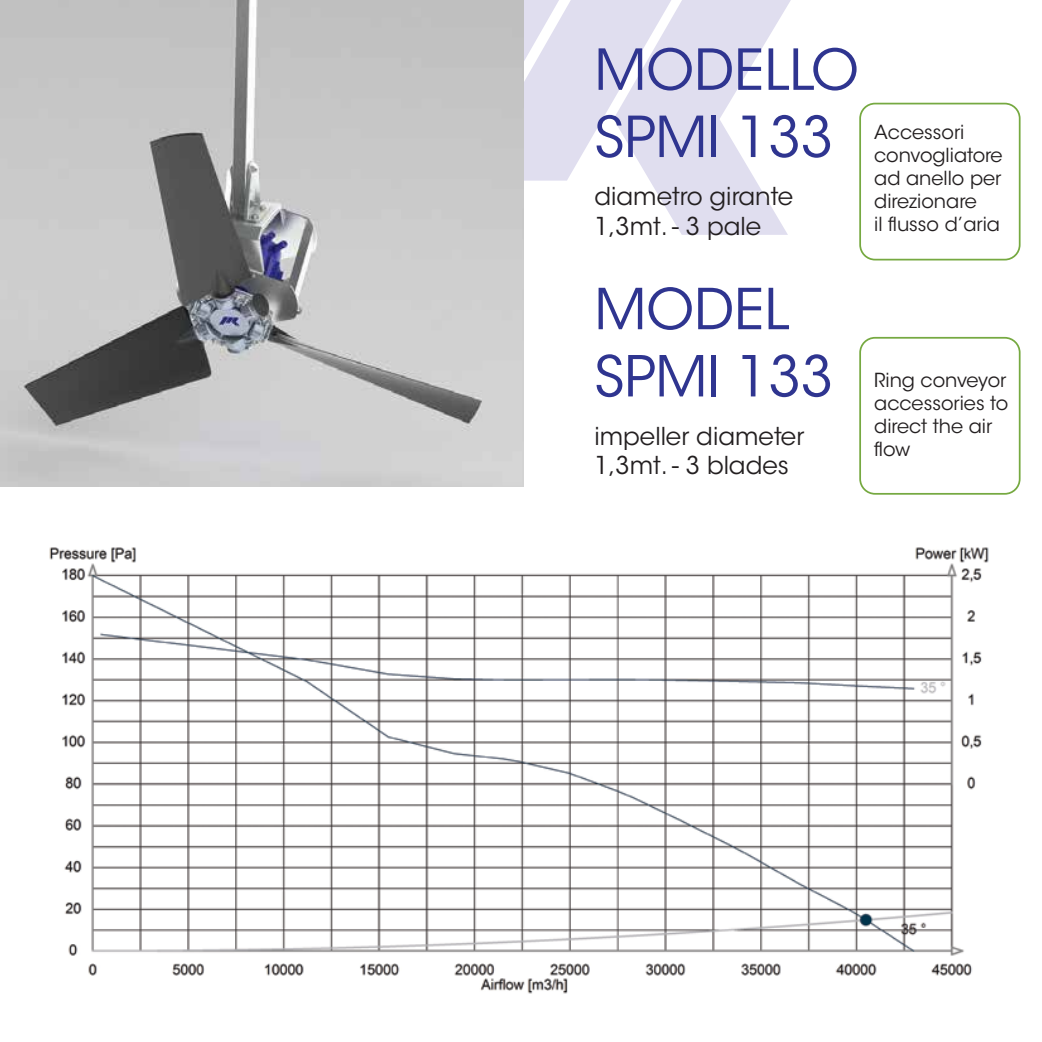
<style>
.page{position:relative;width:1042px;height:1042px;background:#fff}
.page>*{position:absolute;margin:0;border:0;box-sizing:border-box;transform-origin:0 0}
.t1{font:56px/67.2px "ITC Avant Garde Std";color:#2f3590}
.t2{font:24.5px/29.4px "ITC Avant Garde Std";color:#231f20}
.t3{font:19.25px/23.1px "ITC Avant Garde Std";color:#231f20}
</style>
<div class="page">
<svg style="left:524px;top:0;width:267px;height:235px"></svg>
<img style="left:49px;top:547px;width:940px;height:447px">
<img style="left:0;top:0;width:524px;height:486px">
<div style="left:859px;top:103px;width:161px;height:157px;border:2px solid #76a941;border-radius:15px"></div>
<div style="left:859px;top:337px;width:161px;height:158px;border:2px solid #76a941;border-radius:15px"></div>
<h1 class="t1" style="left:594px;top:37px;width:266px">MODELLO<br>SPMI 133</h1>
<p class="t2" style="left:594px;top:182px;width:200px">diametro girante<br>1,3mt. - 3 pale</p>
<p class="t3" style="left:874px;top:120px;width:130px">Accessori convogliatore ad anello per direzionare<br>il flusso d’aria</p>
<h1 class="t1" style="left:594px;top:276px;width:240px">MODEL<br>SPMI 133</h1>
<p class="t2" style="left:594px;top:421px;width:211px">impeller diameter<br>1,3mt. - 3 blades</p>
<p class="t3" style="left:874px;top:369px;width:135px">Ring conveyor accessories to direct the air flow</p>
</div>
